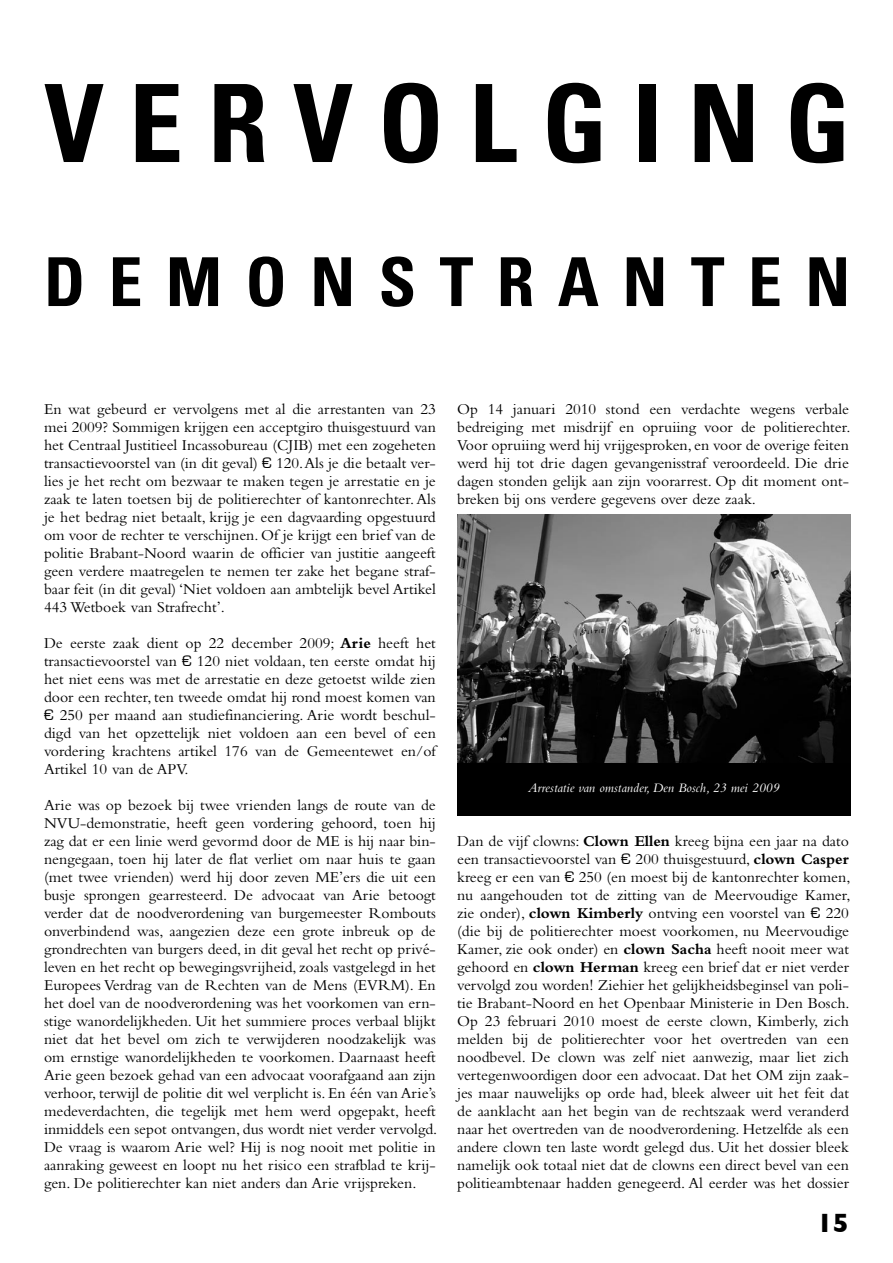
<style>
.page{position:relative;width:893px;height:1263px;background:#fff}
.page>*{position:absolute;margin:0;border:0;box-sizing:border-box;transform-origin:0 0}
.t1{font:700 condensed 108px "Univers";letter-spacing:.23em;color:#000}
.t2{font:700 condensed 67.5px "Univers";letter-spacing:.345em;color:#000}
.t3{font:700 27px "Gill Sans";color:#000}
.t4{font:15.75px/18px "Bembo";color:#000;text-align:justify}
.t5{font:italic 13.5px "Bembo";color:#fff}
.s1{font-family:"Eurostile"}
.s2{font-weight:700}
</style>
<div class="page">
<img style="left:457px;top:514px;width:393px;height:249px">
<div style="left:457px;top:763px;width:393px;height:52px;background:#000"></div>
<h1 class="t1" style="left:44px;top:57px;width:808px">VERVOLGING</h1>
<h2 class="t2" style="left:44px;top:241px;width:808px">DEMONSTRANTEN</h2>
<p class="t4" style="left:44px;top:400px;width:393px">En wat gebeurd er vervolgens met al die arrestanten van 23 mei 2009? Sommigen krijgen een acceptgiro thuisgestuurd van het Centraal Justitieel Incassobureau (CJIB) met een zogeheten transactievoorstel van (in dit geval) <span class="s1">€</span> 120. Als je die betaalt ver&shy;lies je het recht om bezwaar te maken tegen je arrestatie en je zaak te laten toetsen bij de politierechter of kantonrechter. Als je het bedrag niet betaalt, krijg je een dagvaarding opgestuurd om voor de rechter te verschijnen. Of je krijgt een brief van de politie Brabant-Noord waarin de officier van justitie aangeeft geen verdere maatregelen te nemen ter zake het begane straf&shy;baar feit (in dit geval) ‘Niet voldoen aan ambtelijk bevel Artikel 443 Wetboek van Strafrecht’.</p>
<p class="t4" style="left:44px;top:634px;width:393px">De eerste zaak dient op 22 december 2009; <span class="s2">Arie</span> heeft het transactievoorstel van <span class="s1">€</span> 120 niet voldaan, ten eerste omdat hij het niet eens was met de arrestatie en deze getoetst wilde zien door een rechter, ten tweede omdat hij rond moest komen van <span class="s1">€</span> 250 per maand aan studiefinanciering. Arie wordt beschul&shy;digd van het opzettelijk niet voldoen aan een bevel of een vordering krachtens artikel 176 van de Gemeentewet en/of Artikel 10 van de APV.</p>
<p class="t4" style="left:44px;top:796px;width:395px">Arie was op bezoek bij twee vrienden langs de route van de NVU-demonstratie, heeft geen vordering gehoord, toen hij zag dat er een linie werd gevormd door de ME is hij naar bin&shy;nengegaan, toen hij later de flat verliet om naar huis te gaan (met twee vrienden) werd hij door zeven ME’ers die uit een busje sprongen gearresteerd. De advocaat van Arie betoogt verder dat de noodverordening van burgemeester Rombouts onverbindend was, aangezien deze een grote inbreuk op de grondrechten van burgers deed, in dit geval het recht op privé&shy;leven en het recht op bewegingsvrijheid, zoals vastgelegd in het Europees Verdrag van de Rechten van de Mens (EVRM). En het doel van de noodverordening was het voorkomen van ern&shy;stige wanordelijkheden. Uit het summiere proces verbaal blijkt niet dat het bevel om zich te verwijderen noodzakelijk was om ernstige wanordelijkheden te voorkomen. Daarnaast heeft Arie geen bezoek gehad van een advocaat voorafgaand aan zijn verhoor, terwijl de politie dit wel verplicht is. En één van Arie’s medeverdachten, die tegelijk met hem werd opgepakt, heeft inmiddels een sepot ontvangen, dus wordt niet verder vervolgd.<br>De vraag is waarom Arie wel? Hij is nog nooit met politie in aanraking geweest en loopt nu het risico een strafblad te krij&shy;gen. De politierechter kan niet anders dan Arie vrijspreken.</p>
<p class="t4" style="left:457px;top:400px;width:395px">Op 14 januari 2010 stond een verdachte wegens verbale bedreiging met misdrijf en opruiing voor de politierechter.<br>Voor opruiing werd hij vrijgesproken, en voor de overige feiten werd hij tot drie dagen gevangenisstraf veroordeeld. Die drie dagen stonden gelijk aan zijn voorarrest. Op dit moment ont&shy;breken bij ons verdere gegevens over deze zaak.</p>
<p class="t5" style="left:528px;top:780px;width:253px">Arrestatie van omstander, Den Bosch, 23 mei 2009</p>
<p class="t4" style="left:457px;top:832px;width:395px">Dan de vijf clowns: <span class="s2">Clown Ellen</span> kreeg bijna een jaar na dato een transactievoorstel van <span class="s1">€</span> 200 thuisgestuurd, <span class="s2">clown Casper </span>kreeg er een van <span class="s1">€</span> 250 (en moest bij de kantonrechter komen, nu aangehouden tot de zitting van de Meervoudige Kamer, zie onder), <span class="s2">clown Kimberly</span> ontving een voorstel van <span class="s1">€</span> 220 (die bij de politierechter moest voorkomen, nu Meervoudige Kamer, zie ook onder) en <span class="s2">clown Sacha</span> heeft nooit meer wat gehoord en <span class="s2">clown Herman</span> kreeg een brief dat er niet verder vervolgd zou worden! Ziehier het gelijkheidsbeginsel van poli&shy;tie Brabant-Noord en het Openbaar Ministerie in Den Bosch.<br>Op 23 februari 2010 moest de eerste clown, Kimberly, zich melden bij de politierechter voor het overtreden van een noodbevel. De clown was zelf niet aanwezig, maar liet zich vertegenwoordigen door een advocaat. Dat het OM zijn zaak&shy;jes maar nauwelijks op orde had, bleek alweer uit het feit dat de aanklacht aan het begin van de rechtszaak werd veranderd naar het overtreden van de noodverordening. Hetzelfde als een andere clown ten laste wordt gelegd dus. Uit het dossier bleek namelijk ook totaal niet dat de clowns een direct bevel van een politieambtenaar hadden genegeerd. Al eerder was het dossier</p>
<h3 class="t3" style="left:817px;top:1207px;width:34px">15</h3>
</div>
